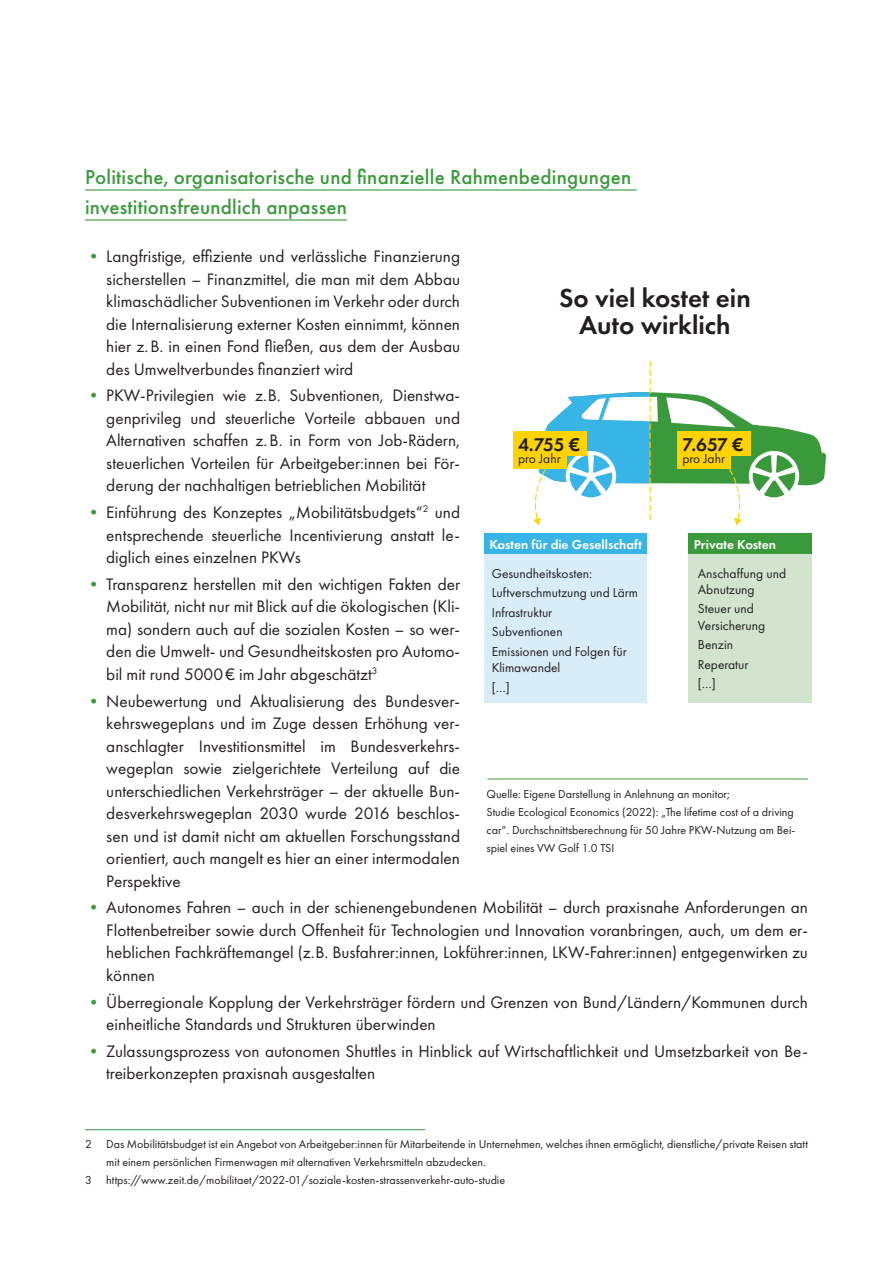
<style>
.page{position:relative;width:893px;height:1263px;background:#fff}
.page>*{position:absolute;margin:0;border:0;box-sizing:border-box;transform-origin:0 0}
.t1{font:600 27px/27px "Futura PT";color:#231f20;text-align:center}
.t2{font:500 21px/30px "Futura PT";letter-spacing:.01em;color:#3a9a3b}
.t3{font:600 19.2px "Futura PT";letter-spacing:-.025em;color:#231f20}
.t4{font:17.25px/22.5px "Futura PT";color:#231f20;text-align:justify}
.t5{font:13.5px/19.6px "Futura PT";color:#231f20}
.t6{font:600 13.5px "Futura PT";color:#fff}
.t7{font:12px/18px "Futura PT";color:#231f20}
.s1{color:#3a9a3b}
</style>
<div class="page">
<hr style="left:85px;top:189px;width:551px;height:2px;background:#3a9a3b">
<hr style="left:85px;top:219px;width:262px;height:2px;background:#3a9a3b">
<hr style="left:85px;top:1129px;width:340px;height:1px;background:#3a9a3b">
<div style="left:689px;top:553px;width:123px;height:149px;background:#d2e4cd"></div>
<div style="left:484px;top:553px;width:163px;height:149px;background:#d9edf9"></div>
<div style="left:484px;top:534px;width:163px;height:20px;background:#39b4e7"></div>
<div style="left:689px;top:534px;width:123px;height:20px;background:#3a9a3b"></div>
<svg style="left:528px;top:360px;width:298px;height:165px"></svg>
<div style="left:677px;top:431px;width:74px;height:25px;background:#fed304"></div>
<div style="left:677px;top:444px;width:54px;height:24px;background:#fed304"></div>
<div style="left:513px;top:431px;width:73px;height:25px;background:#fed304"></div>
<div style="left:513px;top:444px;width:54px;height:24px;background:#fed304"></div>
<hr style="left:487px;top:779px;width:321px;height:1px;background:#3a9a3b">
<p class="t2" style="left:85px;top:162px;width:548px">Politische, organisatorische und finanzielle Rahmenbedingungen investitionsfreundlich anpassen</p>
<p class="t4" style="left:106px;top:245px;width:355px;text-indent:-21px"><span class="s1">•</span> Langfristige, effiziente und verlässliche Finanzierung sicherstellen – Finanzmittel, die man mit dem Abbau klimaschädlicher Subventionen im Verkehr oder durch die Internalisierung externer Kosten einnimmt, können hier z.B. in einen Fond fließen, aus dem der Ausbau des Umweltverbundes finanziert wird</p>
<p class="t4" style="left:106px;top:384px;width:355px;text-indent:-21px"><span class="s1">•</span> PKW-Privilegien wie z.B. Subventionen, Dienstwa&shy;genprivileg und steuerliche Vorteile abbauen und Alternativen schaffen z.B. in Form von Job-Rädern, steuerlichen Vorteilen für Arbeitgeber:innen bei För&shy;derung der nachhaltigen betrieblichen Mobilität</p>
<p class="t4" style="left:106px;top:501px;width:355px;text-indent:-21px"><span class="s1">•</span> Einführung des Konzeptes „Mobilitätsbudgets“<sup>2</sup> und entsprechende steuerliche Incentivierung anstatt le&shy;diglich eines einzelnen PKWs</p>
<p class="t4" style="left:106px;top:573px;width:355px;text-indent:-21px"><span class="s1">•</span> Transparenz herstellen mit den wichtigen Fakten der Mobilität, nicht nur mit Blick auf die ökologischen (Kli&shy;ma) sondern auch auf die sozialen Kosten – so wer&shy;den die Umwelt- und Gesundheitskosten pro Automo&shy;bil mit rund 5000€ im Jahr abgeschätzt<sup>3</sup></p>
<p class="t4" style="left:106px;top:689px;width:355px;text-indent:-21px"><span class="s1">•</span> Neubewertung und Aktualisierung des Bundesver&shy;kehrswegeplans und im Zuge dessen Erhöhung ver&shy;anschlagter Investitionsmittel im Bundesverkehrs&shy;wegeplan sowie zielgerichtete Verteilung auf die unterschiedlichen Verkehrsträger – der aktuelle Bun&shy;desverkehrswegeplan 2030 wurde 2016 beschlos&shy;sen und ist damit nicht am aktuellen Forschungsstand orientiert, auch mangelt es hier an einer intermodalen Perspektive</p>
<p class="t4" style="left:106px;top:896px;width:703px;text-indent:-21px"><span class="s1">•</span> Autonomes Fahren – auch in der schienengebundenen Mobilität – durch praxisnahe Anforderungen an Flottenbetreiber sowie durch Offenheit für Technologien und Innovation voranbringen, auch, um dem er&shy;heblichen Fachkräftemangel (z.B. Busfahrer:innen, Lokführer:innen, LKW-Fahrer:innen) entgegenwirken zu können</p>
<p class="t4" style="left:106px;top:990px;width:703px;text-indent:-21px"><span class="s1">•</span> Überregionale Kopplung der Verkehrsträger fördern und Grenzen von Bund/Ländern/Kommunen durch einheitliche Standards und Strukturen überwinden</p>
<p class="t4" style="left:106px;top:1040px;width:703px;text-indent:-21px"><span class="s1">•</span> Zulassungsprozess von autonomen Shuttles in Hinblick auf Wirtschaftlichkeit und Umsetzbarkeit von Be&shy;treiberkonzepten praxisnah ausgestalten</p>
<h1 class="t1" style="left:559px;top:284px;width:193px">So viel kostet ein<br>Auto wirklich</h1>
<p class="t3" style="left:682px;top:432px;width:62px">7.657 €</p>
<p class="t5" style="left:682px;top:449px;width:44px">pro Jahr</p>
<p class="t3" style="left:518px;top:432px;width:64px">4.755 €</p>
<p class="t5" style="left:518px;top:449px;width:44px">pro Jahr</p>
<p class="t6" style="left:489px;top:536px;width:154px">Kosten für die Gesellschaft</p>
<p class="t6" style="left:694px;top:536px;width:84px">Private Kosten</p>
<p class="t5" style="left:698px;top:565px;width:90px;line-height:16.2px">Anschaffung und<br>Abnutzung</p>
<p class="t5" style="left:698px;top:601px;width:69px;line-height:16.2px">Steuer und<br>Versicherung</p>
<p class="t5" style="left:698px;top:635px;width:52px">Benzin<br>Reperatur […]</p>
<p class="t5" style="left:492px;top:563px;width:148px">Gesundheitskosten:<br>Luftverschmutzung und Lärm<br>Infrastruktur<br>Subventionen<br>Emissionen und Folgen für</p>
<p class="t5" style="left:492px;top:658px;width:70px">Klimawandel […]</p>
<p class="t7" style="left:486px;top:785px;width:310px">Quelle: Eigene Darstellung in Anlehnung an monitor;<br>Studie Ecological Economics (2022): „The lifetime cost of a driving car“. Durchschnittsberechnung für 50 Jahre PKW-Nutzung am Bei&shy;spiel eines VW Golf 1.0 TSI</p>
<p class="t7" style="left:85px;top:1135px;width:724px">2 Das Mobilitätsbudget ist ein Angebot von Arbeitgeber:innen für Mitarbeitende in Unternehmen, welches ihnen ermöglicht, dienstliche/private Reisen statt</p>
<p class="t7" style="left:106px;top:1153px;width:381px">mit einem persönlichen Firmenwagen mit alternativen Verkehrsmitteln abzudecken.</p>
<p class="t7" style="left:85px;top:1171px;width:422px">3 https://www.zeit.de/mobilitaet/2022-01/soziale-kosten-strassenverkehr-auto-studie</p>
</div>
